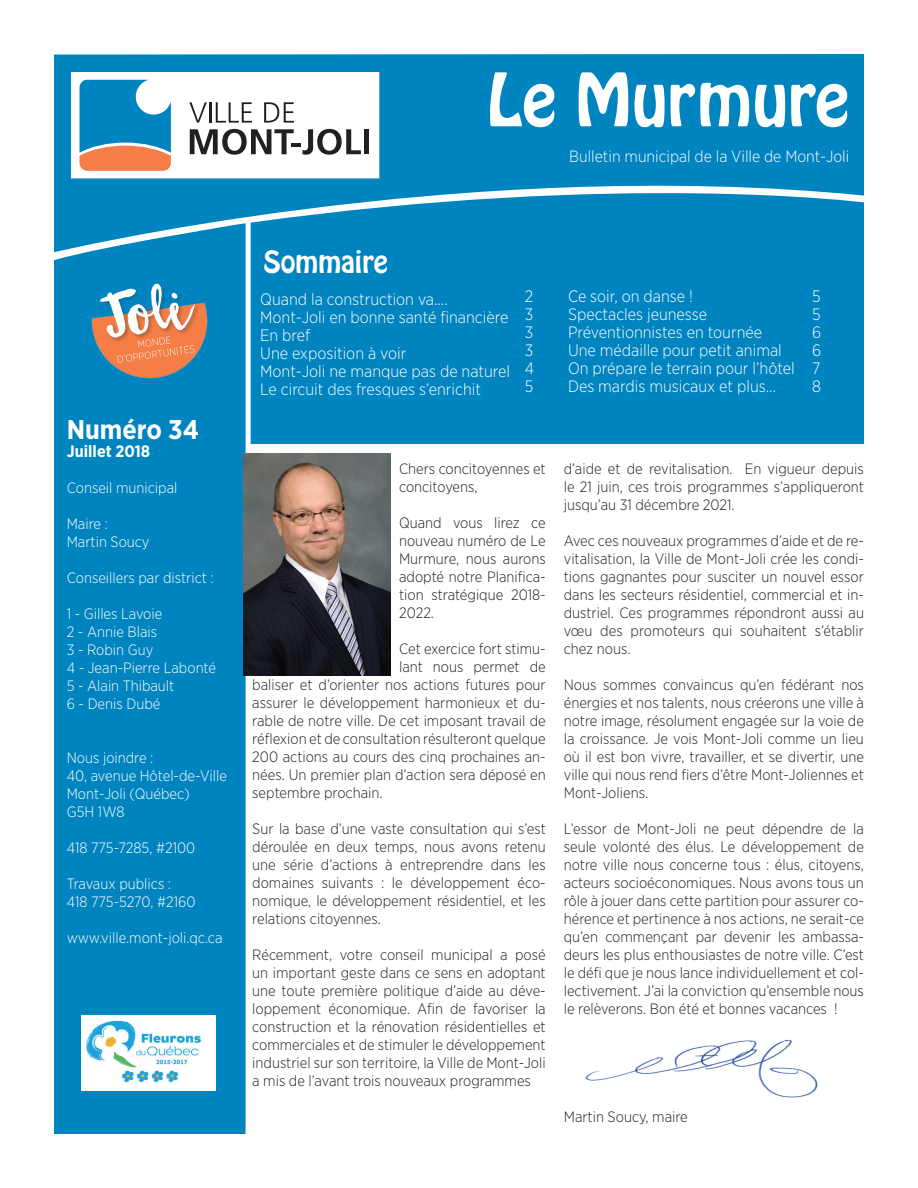
<style>
.page{position:relative;width:918px;height:1188px;background:#fff}
.page>*{position:absolute;margin:0;border:0;box-sizing:border-box;transform-origin:0 0}
.t1{font:64.8px "Hobo Std";color:#fff}
.t2{font:27px "Hobo Std";color:#fff}
.t3{font:700 27px "Gotham Narrow";color:#fff}
.t4{font:300 16.5px/18px "Gotham Narrow";color:#fff;text-align:justify}
.t5{font:700 16.5px "Gotham Narrow";color:#fff}
.t6{font:300 16.2px "Gotham Narrow";color:#fff}
.t7{font:300 15px/18px "Gotham Narrow";color:#231f20;text-align:justify}
.t8{font:300 15px/18px "Gotham Narrow";color:#fff}
</style>
<div class="page">
<div style="left:54px;top:54px;width:810px;height:198px;background:#0084c0"></div>
<div style="left:251px;top:171px;width:613px;height:273px;background:#0084c0"></div>
<div style="left:54px;top:223px;width:192px;height:911px;background:#0084c0"></div>
<svg style="left:67px;top:68px;width:316px;height:114px"></svg>
<img style="left:91px;top:274px;width:122px;height:106px">
<img style="left:82px;top:1015px;width:134px;height:75px">
<img style="left:243px;top:453px;width:148px;height:223px">
<img style="left:585px;top:1039px;width:233px;height:59px">
<h1 class="t1" style="left:487px;top:55px;width:364px">Le Murmure</h1>
<p class="t6" style="left:569px;top:147px;width:282px">Bulletin municipal de la Ville de Mont-Joli</p>
<h2 class="t3" style="left:67px;top:412px;width:134px">Numéro 34</h2>
<p class="t5" style="left:67px;top:441px;width:85px">Juillet 2018</p>
<p class="t8" style="left:67px;top:479px;width:112px">Conseil municipal</p>
<p class="t8" style="left:67px;top:515px;width:84px">Maire :<br>Martin Soucy</p>
<p class="t8" style="left:67px;top:569px;width:148px">Conseillers par district :</p>
<p class="t8" style="left:67px;top:605px;width:151px">1 - Gilles Lavoie<br>2 - Annie Blais<br>3 - Robin Guy<br>4 - Jean-Pierre Labonté<br>5 - Alain Thibault<br>6 - Denis Dubé</p>
<p class="t8" style="left:67px;top:749px;width:162px">Nous joindre :<br>40, avenue Hôtel-de-Ville<br>Mont-Joli (Québec)<br>G5H 1W8</p>
<p class="t8" style="left:67px;top:839px;width:130px">418 775-7285, #2100</p>
<p class="t8" style="left:67px;top:875px;width:130px">Travaux publics :<br>418 775-5270, #2160</p>
<p class="t8" style="left:67px;top:929px;width:157px">www.ville.mont-joli.qc.ca</p>
<h2 class="t2" style="left:263px;top:243px;width:126px">Sommaire</h2>
<p class="t4" style="left:260px;top:290px;width:251px;text-align:left">Quand la construction va....<br>Mont-Joli en bonne santé financière<br>En bref<br>Une exposition à voir<br>Mont-Joli ne manque pas de naturel<br>Le circuit des fresques s’enrichit</p>
<p class="t4" style="left:525px;top:287px;width:11px">2<br>3<br>3<br>3<br>4<br>5</p>
<p class="t4" style="left:568px;top:287px;width:228px;text-align:left">Ce soir, on danse !<br>Spectacles jeunesse<br>Préventionnistes en tournée<br>Une médaille pour petit animal<br>On prépare le terrain pour l’hôtel<br>Des mardis musicaux et plus...</p>
<p class="t4" style="left:812px;top:287px;width:11px">5<br>5<br>6<br>6<br>7<br>8</p>
<p class="t7" style="left:399px;top:459px;width:148px">Chers concitoyennes et concitoyens,</p>
<p class="t7" style="left:399px;top:513px;width:148px">Quand vous lirez ce nouveau numéro de Le Murmure, nous aurons adopté notre Planifica&shy;tion stratégique 2018- 2022.</p>
<p class="t7" style="left:399px;top:639px;width:148px">Cet exercice fort stimu-</p>
<p class="t7" style="left:399px;top:657px;width:148px">lant nous permet de</p>
<p class="t7" style="left:252px;top:675px;width:295px">baliser et d’orienter nos actions futures pour</p>
<p class="t7" style="left:252px;top:693px;width:295px">assurer le développement harmonieux et du-</p>
<p class="t7" style="left:252px;top:711px;width:295px">rable de notre ville. De cet imposant travail de</p>
<p class="t7" style="left:252px;top:729px;width:295px">réflexion et de consultation résulteront quelque</p>
<p class="t7" style="left:252px;top:747px;width:295px">200 actions au cours des cinq prochaines an-</p>
<p class="t7" style="left:252px;top:765px;width:295px">nées. Un premier plan d’action sera déposé en</p>
<p class="t7" style="left:252px;top:783px;width:132px">septembre prochain.</p>
<p class="t7" style="left:252px;top:819px;width:295px">Sur la base d’une vaste consultation qui s’est déroulée en deux temps, nous avons retenu une série d’actions à entreprendre dans les domaines suivants : le développement éco&shy;nomique, le développement résidentiel, et les relations citoyennes.</p>
<p class="t7" style="left:252px;top:945px;width:295px">Récemment, votre conseil municipal a posé un important geste dans ce sens en adoptant une toute première politique d’aide au déve&shy;loppement économique. Afin de favoriser la construction et la rénovation résidentielles et commerciales et de stimuler le développement industriel sur son territoire, la Ville de Mont-Joli a mis de l’avant trois nouveaux programmes</p>
<p class="t7" style="left:564px;top:459px;width:302px">d’aide et de revitalisation. En vigueur depuis le 21 juin, ces trois programmes s’appliqueront jusqu’au 31 décembre 2021.</p>
<p class="t7" style="left:564px;top:531px;width:302px">Avec ces nouveaux programmes d’aide et de re&shy;vitalisation, la Ville de Mont-Joli crée les condi&shy;tions gagnantes pour susciter un nouvel essor dans les secteurs résidentiel, commercial et in&shy;dustriel. Ces programmes répondront aussi au vœu des promoteurs qui souhaitent s’établir chez nous.</p>
<p class="t7" style="left:564px;top:675px;width:302px">Nous sommes convaincus qu’en fédérant nos énergies et nos talents, nous créerons une ville à notre image, résolument engagée sur la voie de la croissance. Je vois Mont-Joli comme un lieu où il est bon vivre, travailler, et se divertir, une ville qui nous rend fiers d’être Mont-Joliennes et Mont-Joliens.</p>
<p class="t7" style="left:564px;top:819px;width:302px">L’essor de Mont-Joli ne peut dépendre de la seule volonté des élus. Le développement de notre ville nous concerne tous : élus, citoyens, acteurs socioéconomiques. Nous avons tous un rôle à jouer dans cette partition pour assurer co&shy;hérence et pertinence à nos actions, ne serait-ce qu’en commençant par devenir les ambassa&shy;deurs les plus enthousiastes de notre ville. C’est le défi que je nous lance individuellement et col&shy;lectivement. J’ai la conviction qu’ensemble nous le relèverons. Bon été et bonnes vacances !</p>
<p class="t7" style="left:564px;top:1107px;width:126px">Martin Soucy, maire</p>
</div>
